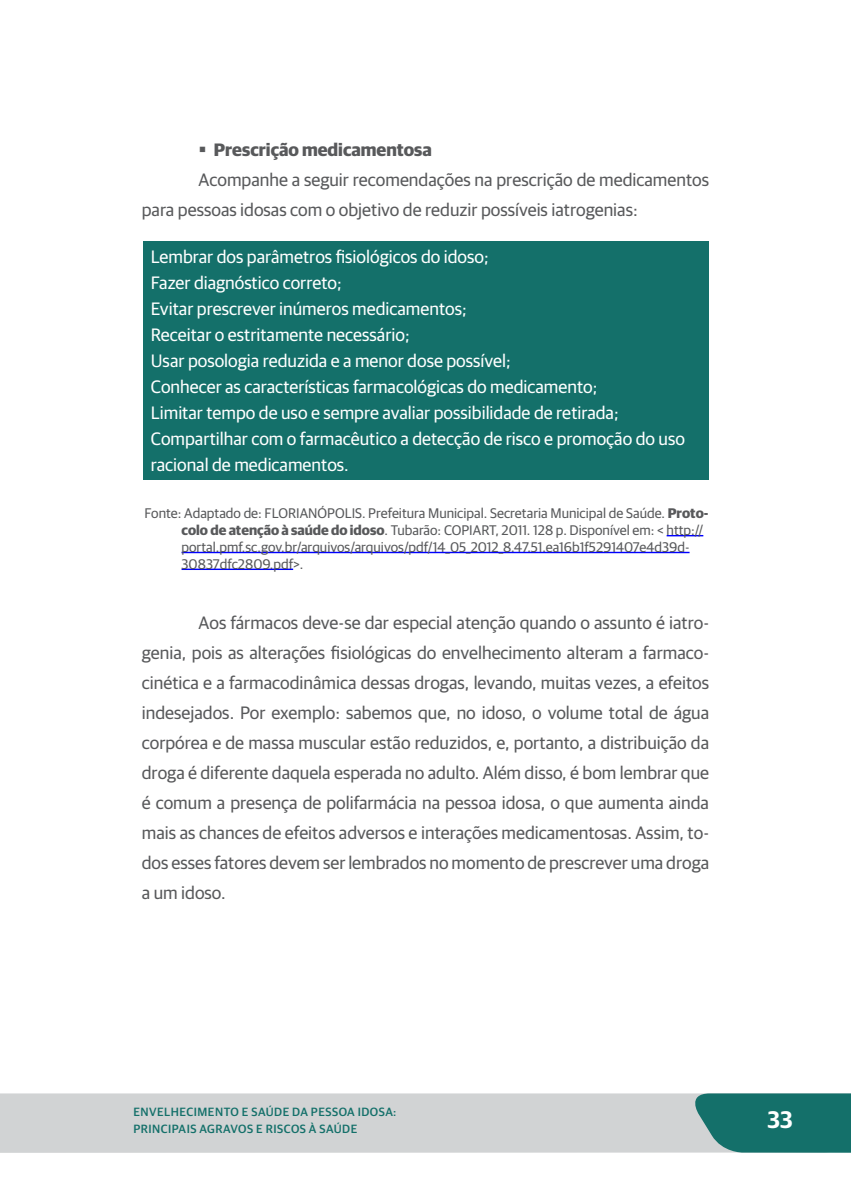
<style>
.page{position:relative;width:851px;height:1191px;background:#fff}
.page>*{position:absolute;margin:0;border:0;box-sizing:border-box;transform-origin:0 0}
.t1{font:600 24px "Guardian Sans";color:#fff}
.t2{font:18px/30px "Guardian Sans";color:#58595b;text-align:justify}
.t3{font:18px/26px "Guardian Sans";color:#fff}
.t4{font:700 18px "Guardian Sans";color:#58595b}
.t5{font:14px/16.8px "Guardian Sans";color:#58595b}
.t6{font:500 12px/17.6px "Guardian Sans";letter-spacing:.04em;color:#14706a}
.s1{font-weight:700}
</style>
<div class="page">
<div style="left:0;top:1093px;width:685px;height:59px;background:#d1d3d4"></div>
<svg style="left:685px;top:1093px;width:165px;height:60px"></svg>
<hr style="left:666px;top:535px;width:37px;height:1px;background:#00f">
<hr style="left:181px;top:552px;width:508px;height:1px;background:#00f">
<hr style="left:181px;top:568px;width:112px;height:2px;background:#00f">
<div style="left:143px;top:241px;width:565px;height:238px;background:#14706a"></div>
<p class="t4" style="left:198px;top:136px;width:235px">▪ Prescrição medicamentosa</p>
<p class="t2" style="left:198px;top:163px;width:512px">Acompanhe a seguir recomendações na prescrição de medicamentos</p>
<p class="t2" style="left:142px;top:193px;width:497px">para pessoas idosas com o objetivo de reduzir possíveis iatrogenias:</p>
<p class="t3" style="left:151px;top:243px;width:535px">Lembrar dos parâmetros fisiológicos do idoso;<br>Fazer diagnóstico correto;<br>Evitar prescrever inúmeros medicamentos;<br>Receitar o estritamente necessário;<br>Usar posologia reduzida e a menor dose possível;<br>Conhecer as características farmacológicas do medicamento;<br>Limitar tempo de uso e sempre avaliar possibilidade de retirada; Compartilhar com o farmacêutico a detecção de risco e promoção do uso racional de medicamentos.</p>
<p class="t5" style="left:181px;top:504px;width:528px;text-indent:-37px">Fonte: Adaptado de: FLORIANÓPOLIS. Prefeitura Municipal. Secretaria Municipal de Saúde. <span class="s1">Proto&shy;colo de atenção à saúde do idoso</span>. Tubarão: COPIART, 2011. 128 p. Disponível em: &lt; http:// portal.pmf.sc.gov.br/arquivos/arquivos/pdf/14_05_2012_8.47.51.ea16b1f5291407e4d39d-30837dfc2809.pdf&gt;.</p>
<p class="t2" style="left:142px;top:606px;width:568px;text-indent:57px">Aos fármacos deve-se dar especial atenção quando o assunto é iatro&shy;genia, pois as alterações fisiológicas do envelhecimento alteram a farmaco&shy;cinética e a farmacodinâmica dessas drogas, levando, muitas vezes, a efeitos indesejados. Por exemplo: sabemos que, no idoso, o volume total de água corpórea e de massa muscular estão reduzidos, e, portanto, a distribuição da droga é diferente daquela esperada no adulto. Além disso, é bom lembrar que é comum a presença de polifarmácia na pessoa idosa, o que aumenta ainda mais as chances de efeitos adversos e interações medicamentosas. Assim, to&shy;dos esses fatores devem ser lembrados no momento de prescrever uma droga a um idoso.</p>
<p class="t6" style="left:133px;top:1101px;width:264px">ENVELHECIMENTO E SAÚDE DA PESSOA IDOSA:<br>PRINCIPAIS AGRAVOS E RISCOS À SAÚDE</p>
<h1 class="t1" style="left:767px;top:1101px;width:27px">33</h1>
</div>
